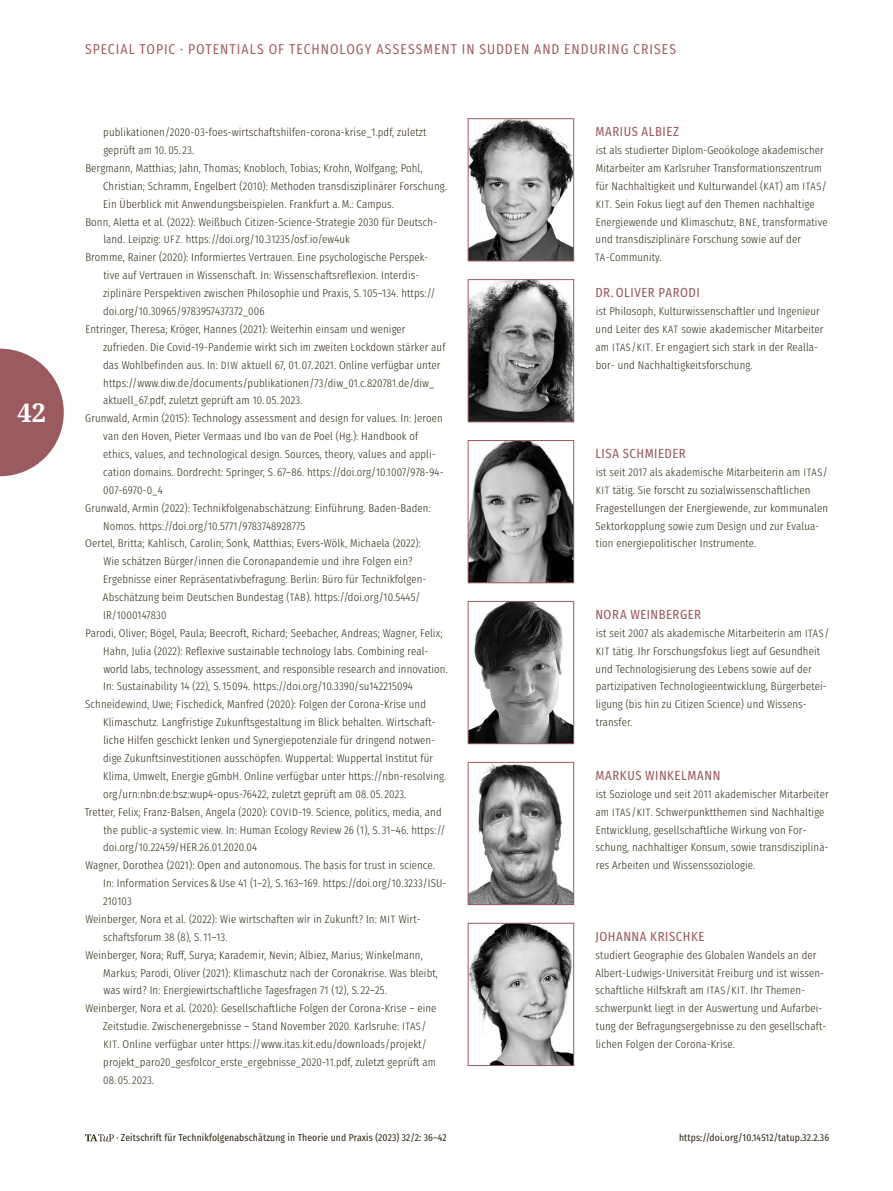
<style>
.page{position:relative;width:893px;height:1191px;background:#fff}
.page>*{position:absolute;margin:0;border:0;box-sizing:border-box;transform-origin:0 0}
.t1{font:700 25.5px "Droid Serif";color:#fff}
.t2{font:14.25px "Fira Sans Condensed";letter-spacing:.065em;color:#9b5a5f}
._19_00a_Anhang_Autor{font:13.2px "Fira Sans Condensed";letter-spacing:.04em;color:#9b5a5f}
._18_10_Anhang_Litera{font:300 11.25px/17.9px "Fira Sans Condensed";letter-spacing:.01em;color:#2f2912}
._19_10_Anhang_Autor{font:300 11.25px/17.9px "Fira Sans Condensed";letter-spacing:.01em;color:#2f2912}
.t3{font:10.05px "Fira Sans Condensed";letter-spacing:.01em;color:#2f2912}
.s1{font-size:10.65px}
</style>
<div class="page">
<img style="left:470px;top:120px;width:102px;height:139px">
<div style="left:468px;top:118px;width:106px;height:143px;border:1px solid #9b5a5f"></div>
<img style="left:470px;top:281px;width:102px;height:139px">
<div style="left:468px;top:279px;width:106px;height:143px;border:1px solid #9b5a5f"></div>
<img style="left:470px;top:442px;width:102px;height:139px">
<div style="left:468px;top:440px;width:106px;height:143px;border:1px solid #9b5a5f"></div>
<img style="left:470px;top:603px;width:102px;height:139px">
<div style="left:468px;top:601px;width:106px;height:143px;border:1px solid #9b5a5f"></div>
<img style="left:470px;top:764px;width:102px;height:139px">
<div style="left:468px;top:762px;width:106px;height:143px;border:1px solid #9b5a5f"></div>
<img style="left:470px;top:925px;width:102px;height:139px">
<div style="left:468px;top:923px;width:106px;height:143px;border:1px solid #9b5a5f"></div>
<svg style="left:0;top:349px;width:64px;height:127px"></svg>
<svg style="left:85px;top:1134px;width:29px;height:7px"></svg>
<h1 class="t1" style="left:18px;top:397px;width:30px">42</h1>
<p class="t2" style="left:85px;top:36px;width:153px">SPECIAL TOPIC · POTENTIALS</p>
<p class="t2" style="left:269px;top:36px;width:71px">OF -TECHNOLO</p>
<p class="t2" style="left:356px;top:36px;width:30px">GY ASSESS</p>
<p class="t2" style="left:424px;top:36px;width:234px">MENT IN SUDDEN AND ENDURING CRISES</p>
<p class="_18_10_Anhang_Litera" style="left:103px;top:122px;width:325px">publikationen/2020-03-foes-wirtschaftshilfen-corona-krise_1.pdf, zuletzt geprüft am 10. 05. 23.</p>
<p class="_18_10_Anhang_Litera" style="left:103px;top:158px;width:345px;text-indent:-18px">Bergmann, Matthias; Jahn, Thomas; Knobloch, Tobias; Krohn, Wolfgang; Pohl,<br>Christian; Schramm, Engelbert (2010): Methoden transdisziplinärer Forschung.<br>Ein Überblick mit Anwendungsbeispielen. Frankfurt a.M.: Campus.</p>
<p class="_18_10_Anhang_Litera" style="left:103px;top:211px;width:335px;text-indent:-18px">Bonn, Aletta et al. (2022): Weißbuch Citizen-Science-Strategie 2030 für Deutsch‑ land. Leipzig: <span class="s1">UFZ</span>. https://doi.org/10.31235/osf.io/ew4uk</p>
<p class="_18_10_Anhang_Litera" style="left:103px;top:247px;width:334px;text-indent:-18px">Bromme, Rainer (2020): Informiertes Vertrauen. Eine psychologische Perspek‑ tive auf Vertrauen in Wissenschaft. In: Wissenschaftsreflexion. Interdis&shy;ziplinäre Perspektiven zwischen Philosophie und Praxis, S.105–134. https:// doi.org/10.30965/9783957437372_006</p>
<p class="_18_10_Anhang_Litera" style="left:103px;top:319px;width:344px;text-indent:-18px">Entringer, Theresa; Kröger, Hannes (2021): Weiterhin einsam und weniger zufrieden. Die Covid‑19-Pandemie wirkt sich im zweiten Lockdown stärker auf das Wohlbefinden aus. In: <span class="s1">DIW</span> aktuell 67, 01. 07. 2021. Online verfügbar unter https://www.diw.de/documents/publikationen/73/diw_01.c.820781.de/diw_ aktuell_67.pdf, zuletzt geprüft am 10. 05. 2023.</p>
<p class="_18_10_Anhang_Litera" style="left:103px;top:408px;width:341px;text-indent:-18px">Grunwald, Armin (2015): Technology assessment and design for values. In: Jeroen van den Hoven, Pieter Vermaas und Ibo van de Poel (Hg.): Handbook of ethics, values, and technological design. Sources, theory, values and appli‑ cation domains. Dordrecht: Springer, S. 67–86. https://doi.org/10.1007/978-94- 007-6970-0_4</p>
<p class="_18_10_Anhang_Litera" style="left:103px;top:497px;width:329px;text-indent:-18px">Grunwald, Armin (2022): Technikfolgenabschätzung: Einführung. Baden-Baden:<br>Nomos. https://doi.org/10.5771/9783748928775</p>
<p class="_18_10_Anhang_Litera" style="left:103px;top:533px;width:324px;text-indent:-18px">Oertel, Britta; Kahlisch, Carolin; Sonk, Matthias; Evers-Wölk, Michaela (2022):<br>Wie schätzen Bürger/innen die Coronapandemie und ihre Folgen ein?<br>Ergebnisse einer Repräsentativbefragung. Berlin: Büro für Technikfolgen-Abschätzung beim Deutschen Bundestag (<span class="s1">TAB</span>). https://doi.org/10.5445/ IR/1000147830</p>
<p class="_18_10_Anhang_Litera" style="left:103px;top:623px;width:346px;text-indent:-18px">Parodi, Oliver; Bögel, Paula; Beecroft, Richard; Seebacher, Andreas; Wagner, Felix; Hahn, Julia (2022): Reflexive sustainable technology labs. Combining real&shy;world labs, technology assessment, and responsible research and innovation.<br>In: Sustainability 14 (22), S.15094. https://doi.org/10.3390/su142215094</p>
<p class="_18_10_Anhang_Litera" style="left:103px;top:694px;width:345px;text-indent:-18px">Schneidewind, Uwe; Fischedick, Manfred (2020): Folgen der Corona-Krise und Klimaschutz. Langfristige Zukunftsgestaltung im Blick behalten. Wirtschaft&shy;liche Hilfen geschickt lenken und Synergiepotenziale für dringend notwen‑ dige Zukunftsinvestitionen ausschöpfen. Wuppertal: Wuppertal Institut für Klima, Umwelt, Energie gGmbH. Online verfügbar unter https://nbn-resolving. org/urn:nbn:de:bsz:wup4-opus-76422, zuletzt geprüft am 08. 05. 2023.</p>
<p class="_18_10_Anhang_Litera" style="left:103px;top:801px;width:344px;text-indent:-18px">Tretter, Felix; Franz-Balsen, Angela (2020): <span class="s1">COVID</span>-19. Science, politics, media, and the public-a systemic view. In: Human Ecology Review 26 (1), S. 31–46. https:// doi.org/10.22459/HER.26.01.2020.04</p>
<p class="_18_10_Anhang_Litera" style="left:103px;top:855px;width:343px;text-indent:-18px">Wagner, Dorothea (2021): Open and autonomous. The basis for trust in science.<br>In: Information Services&amp;Use 41 (1–2), S.163–169. https://doi.org/10.3233/ISU-<br>210103</p>
<p class="_18_10_Anhang_Litera" style="left:103px;top:909px;width:319px;text-indent:-18px">Weinberger, Nora et al. (2022): Wie wirtschaften wir in Zukunft? In: <span class="s1">MIT</span> Wirt‑ schaftsforum 38 (8), S.11–13.</p>
<p class="_18_10_Anhang_Litera" style="left:103px;top:944px;width:336px;text-indent:-18px">Weinberger, Nora; Ruff, Surya; Karademir, Nevin; Albiez, Marius; Winkelmann,<br>Markus; Parodi, Oliver (2021): Klimaschutz nach der Coronakrise. Was bleibt, was wird? In: Energiewirtschaftliche Tagesfragen 71 (12), S. 22–25.</p>
<p class="_18_10_Anhang_Litera" style="left:103px;top:998px;width:335px;text-indent:-17px">Weinberger, Nora et al. (2020): Gesellschaftliche Folgen der Corona-Krise – eine Zeitstudie. Zwischenergebnisse – Stand November 2020. Karlsruhe: <span class="s1">ITAS</span>/ <span class="s1">KIT</span>. Online verfügbar unter https://www.itas.kit.edu/downloads/projekt/ projekt_paro20_gesfolcor_erste_ergebnisse_2020-11.pdf, zuletzt geprüft am</p>
<p class="_18_10_Anhang_Litera" style="left:103px;top:1069px;width:52px">08. 05. 2023.</p>
<p class="_19_00a_Anhang_Autor" style="left:595px;top:119px;width:85px">MARIUS ALBIEZ</p>
<p class="_19_10_Anhang_Autor" style="left:595px;top:140px;width:234px">ist als studierter Diplom-Geoökologe akademischer Mitarbeiter am Karlsruher Transformationszentrum für Nachhaltigkeit und Kulturwandel (<span class="s1">KAT</span>) am <span class="s1">ITAS</span>/ <span class="s1">KIT</span>. Sein Fokus liegt auf den Themen nachhaltige Energiewende und Klimaschutz, <span class="s1">BNE</span>, transformative und transdisziplinäre Forschung sowie auf der <span class="s1">TA</span>‑Community.</p>
<p class="_19_00a_Anhang_Autor" style="left:595px;top:280px;width:106px">DR. OLIVER PARODI</p>
<p class="_19_10_Anhang_Autor" style="left:595px;top:301px;width:229px">ist Philosoph, Kulturwissenschaftler und Ingenieur und Leiter des <span class="s1">KAT</span> sowie akademischer Mitarbeiter am <span class="s1">ITAS</span>/<span class="s1">KIT</span>. Er engagiert sich stark in der Realla‑ bor- und Nachhaltigkeitsforschung.</p>
<p class="_19_00a_Anhang_Autor" style="left:595px;top:441px;width:92px">LISA SCHMIEDER</p>
<p class="_19_10_Anhang_Autor" style="left:596px;top:462px;width:234px">ist seit 2017 als akademische Mitarbeiterin am <span class="s1">ITAS</span>/ <span class="s1">KIT</span> tätig. Sie forscht zu sozialwissenschaftlichen Fragestellungen der Energiewende, zur kommunalen Sektorkopplung sowie zum Design und zur Evalua‑ tion energiepolitischer Instrumente.</p>
<p class="_19_00a_Anhang_Autor" style="left:595px;top:602px;width:107px">NORA WEINBERGER</p>
<p class="_19_10_Anhang_Autor" style="left:596px;top:623px;width:235px">ist seit 2007 als akademische Mitarbeiterin am <span class="s1">ITAS</span>/ <span class="s1">KIT</span> tätig. Ihr Forschungsfokus liegt auf Gesundheit und Technologisierung des Lebens sowie auf der partizipativen Technologieentwicklung, Bürgerbetei&shy;ligung (bis hin zu Citizen Science) und Wissens‑ transfer.</p>
<p class="_19_00a_Anhang_Autor" style="left:595px;top:763px;width:126px">MARKUS WINKELMANN</p>
<p class="_19_10_Anhang_Autor" style="left:595px;top:783px;width:235px">ist Soziologe und seit 2011 akademischer Mitarbeiter am <span class="s1">ITAS</span>/<span class="s1">KIT</span>. Schwerpunktthemen sind Nachhaltige Entwicklung, gesellschaftliche Wirkung von For‑ schung, nachhaltiger Konsum, sowie transdisziplinä‑ res Arbeiten und Wissenssoziologie.</p>
<p class="_19_00a_Anhang_Autor" style="left:595px;top:924px;width:111px">JOHANNA KRISCHKE</p>
<p class="_19_10_Anhang_Autor" style="left:595px;top:944px;width:232px">studiert Geographie des Globalen Wandels an der Albert-Ludwigs-Universität Freiburg und ist wissen&shy;schaftliche Hilfskraft am <span class="s1">ITAS</span>/<span class="s1">KIT</span>. Ihr Themen‑ schwerpunkt liegt in der Auswertung und Aufarbei‑ tung der Befragungsergebnisse zu den gesellschaft‑ lichen Folgen der Corona-Krise.</p>
<p class="t3" style="left:116px;top:1128px;width:332px">· Zeitschrift für Technikfolgenabschätzung in Theorie und Praxis (2023) 32/2: 36–42</p>
<p class="t3" style="left:679px;top:1128px;width:152px">https://doi.org/10.14512/tatup.32.2.36</p>
</div>
